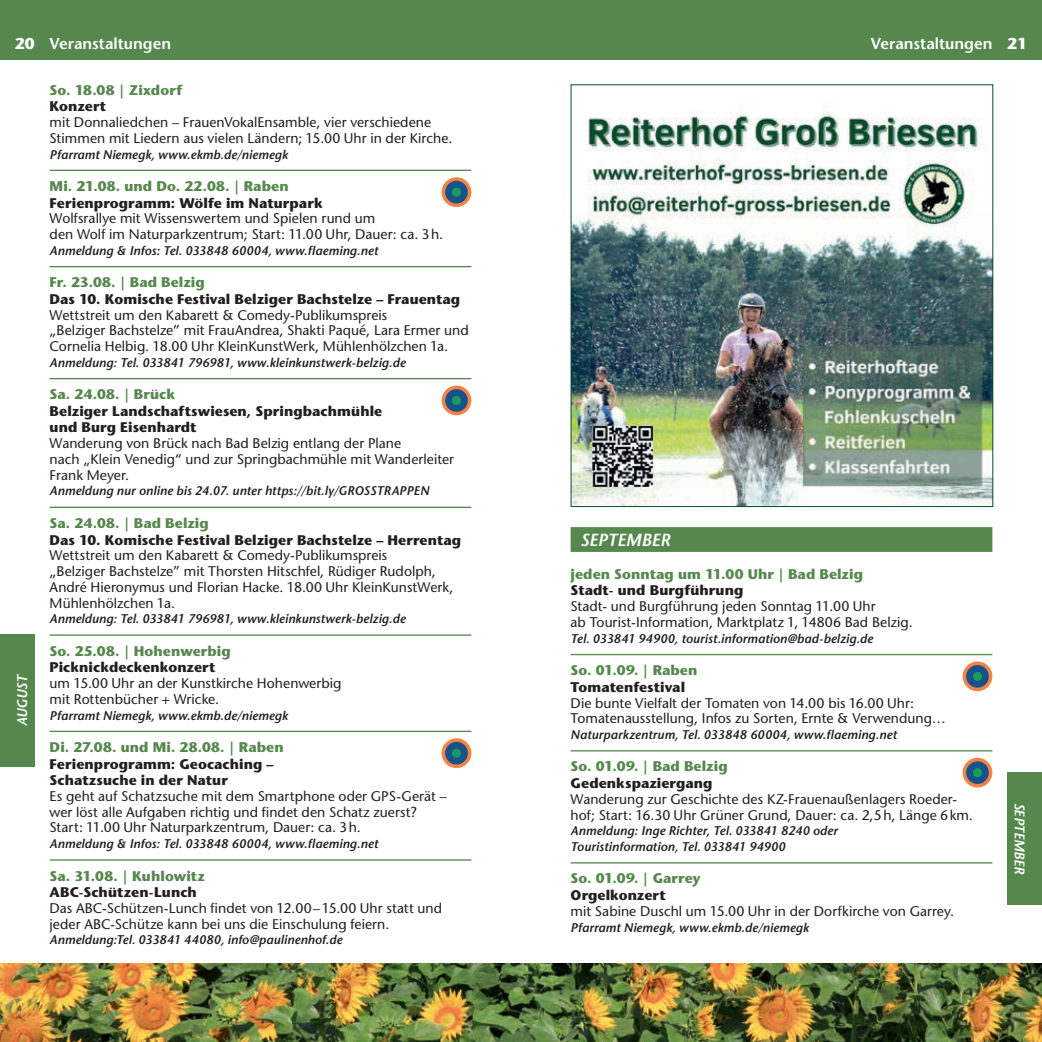
<style>
.page{position:relative;width:1042px;height:1042px;background:#fff}
.page>*{position:absolute;margin:0;border:0;box-sizing:border-box;transform-origin:0 0}
.Monatsbeginn{font:italic 600 17.5px "Stone Sans Std";letter-spacing:-.01em;color:#fff}
.t1{font:600 15.75px "Stone Sans Std";color:#fff}
.Termin_Beschreibung{font:500 14px/15.8px "Stone Sans Std";color:#231f20}
.Termin_Überschrift{font:700 14px/16.6px "Stone Sans Std";letter-spacing:.005em;color:#231f20}
.Termin___Ort{font:700 14px "Stone Sans Std";letter-spacing:.005em;color:#56884e}
.t2{font:italic 600 14px "Stone Sans Std";color:#fff}
.Termin_Kontakt{font:italic 600 12.6px/15.8px "Stone Sans Std";letter-spacing:.005em;color:#231f20}
.Termin_Kontakt_ohne_Absatzlinie{font:italic 600 12.6px "Stone Sans Std";letter-spacing:.005em;color:#231f20}
.s1{font-weight:700}
</style>
<div class="page">
<div style="left:521px;top:0;width:521px;height:60px;background:#56884e"></div>
<div style="left:1007px;top:772px;width:35px;height:132px;background:#56884e"></div>
<div style="left:0;top:0;width:521px;height:60px;background:#56884e"></div>
<div style="left:0;top:634px;width:35px;height:133px;background:#56884e"></div>
<hr style="left:50px;top:170px;width:421px;height:1px;background:#56884e">
<hr style="left:50px;top:266px;width:421px;height:1px;background:#56884e">
<hr style="left:50px;top:378px;width:421px;height:1px;background:#56884e">
<hr style="left:50px;top:507px;width:421px;height:1px;background:#56884e">
<hr style="left:50px;top:634px;width:421px;height:2px;background:#56884e">
<hr style="left:50px;top:731px;width:421px;height:1px;background:#56884e">
<hr style="left:50px;top:859px;width:421px;height:1px;background:#56884e">
<svg style="left:441px;top:177px;width:30px;height:30px"></svg>
<div style="left:445px;top:181px;width:23px;height:22px;background:#17528b;border-radius:50%"></div>
<div style="left:452px;top:188px;width:9px;height:9px;background:#179c5d;border-radius:50%"></div>
<svg style="left:441px;top:385px;width:30px;height:30px"></svg>
<div style="left:445px;top:389px;width:23px;height:23px;background:#17528b;border-radius:50%"></div>
<div style="left:452px;top:396px;width:9px;height:9px;background:#179c5d;border-radius:50%"></div>
<svg style="left:441px;top:738px;width:30px;height:30px"></svg>
<div style="left:445px;top:742px;width:23px;height:22px;background:#17528b;border-radius:50%"></div>
<div style="left:452px;top:748px;width:9px;height:10px;background:#179c5d;border-radius:50%"></div>
<div style="left:570px;top:527px;width:422px;height:25px;background:#56884e"></div>
<hr style="left:570px;top:654px;width:422px;height:1px;background:#56884e">
<hr style="left:570px;top:750px;width:422px;height:1px;background:#56884e">
<hr style="left:570px;top:862px;width:422px;height:1px;background:#56884e">
<svg style="left:962px;top:661px;width:30px;height:30px"></svg>
<div style="left:966px;top:665px;width:23px;height:23px;background:#17528b;border-radius:50%"></div>
<div style="left:973px;top:672px;width:9px;height:9px;background:#179c5d;border-radius:50%"></div>
<svg style="left:962px;top:758px;width:30px;height:29px"></svg>
<div style="left:966px;top:761px;width:23px;height:23px;background:#17528b;border-radius:50%"></div>
<div style="left:973px;top:768px;width:9px;height:9px;background:#179c5d;border-radius:50%"></div>
<img style="left:572px;top:112px;width:419px;height:393px">
<img style="left:0;top:963px;width:1042px;height:79px">
<p class="t1" style="left:15px;top:34px;width:158px"><span class="s1">20</span> Veranstaltungen</p>
<p class="t2" style="left:14px;top:726px;width:54px;rotate:-90deg">AUGUST</p>
<p class="Termin___Ort" style="left:50px;top:81px;width:134px">So. 18.08 | Zixdorf</p>
<p class="Termin_Überschrift" style="left:50px;top:98px;width:58px">Konzert</p>
<p class="Termin_Beschreibung" style="left:50px;top:114px;width:404px">mit Donnaliedchen – FrauenVokalEnsamble, vier verschiedene<br>Stimmen mit Liedern aus vielen Ländern; 15.00 Uhr in der Kirche.</p>
<p class="Termin_Kontakt" style="left:50px;top:146px;width:240px">Pfarramt Niemegk, www.ekmb.de/niemegk</p>
<p class="Termin___Ort" style="left:50px;top:178px;width:240px">Mi. 21.08. und Do. 22.08. | Raben</p>
<p class="Termin_Überschrift" style="left:50px;top:194px;width:275px">Ferienprogramm: Wölfe im Naturpark</p>
<p class="Termin_Beschreibung" style="left:50px;top:211px;width:395px">Wolfsrallye mit Wissenswertem und Spielen rund um<br>den Wolf im Naturparkzentrum; Start: 11.00 Uhr, Dauer: ca. 3h.</p>
<p class="Termin_Kontakt" style="left:50px;top:242px;width:330px">Anmeldung &amp; Infos: Tel. 033848 60004, www.flaeming.net</p>
<p class="Termin___Ort" style="left:50px;top:274px;width:157px">Fr. 23.08. | Bad Belzig</p>
<p class="Termin_Überschrift" style="left:50px;top:291px;width:412px">Das 10. Komische Festival Belziger Bachstelze – Frauentag</p>
<p class="Termin_Beschreibung" style="left:50px;top:307px;width:421px">Wettstreit um den Kabarett &amp; Comedy-Publikumspreis<br>„Belziger Bachstelze” mit FrauAndrea, Shakti Paqué, Lara Ermer und<br>Cornelia Helbig. 18.00 Uhr KleinKunstWerk, Mühlenhölzchen 1a.</p>
<p class="Termin_Kontakt" style="left:50px;top:354px;width:357px">Anmeldung: Tel. 033841 796981, www.kleinkunstwerk-belzig.de</p>
<p class="Termin___Ort" style="left:50px;top:386px;width:127px">Sa. 24.08. | Brück</p>
<p class="Termin_Überschrift" style="left:50px;top:403px;width:334px">Belziger Landschaftswiesen, Springbachmühle und Burg Eisenhardt</p>
<p class="Termin_Beschreibung" style="left:50px;top:435px;width:406px">Wanderung von Brück nach Bad Belzig entlang der Plane<br>nach „Klein Venedig“ und zur Springbachmühle mit Wanderleiter<br>Frank Meyer.</p>
<p class="Termin_Kontakt" style="left:50px;top:483px;width:381px">Anmeldung nur online bis 24.07. unter https://bit.ly/GROSSTRAPPEN</p>
<p class="Termin___Ort" style="left:50px;top:515px;width:161px">Sa. 24.08. | Bad Belzig</p>
<p class="Termin_Überschrift" style="left:50px;top:531px;width:413px">Das 10. Komische Festival Belziger Bachstelze – Herrentag</p>
<p class="Termin_Beschreibung" style="left:50px;top:547px;width:405px">Wettstreit um den Kabarett &amp; Comedy-Publikumspreis<br>„Belziger Bachstelze” mit Thorsten Hitschfel, Rüdiger Rudolph, André Hieronymus und Florian Hacke. 18.00 Uhr KleinKunstWerk, Mühlenhölzchen 1a.</p>
<p class="Termin_Kontakt" style="left:50px;top:611px;width:357px">Anmeldung: Tel. 033841 796981, www.kleinkunstwerk-belzig.de</p>
<p class="Termin___Ort" style="left:50px;top:642px;width:183px">So. 25.08. | Hohenwerbig</p>
<p class="Termin_Überschrift" style="left:50px;top:659px;width:167px">Picknickdeckenkonzert</p>
<p class="Termin_Beschreibung" style="left:50px;top:675px;width:293px">um 15.00 Uhr an der Kunstkirche Hohenwerbig mit Rottenbücher + Wricke.</p>
<p class="Termin_Kontakt" style="left:50px;top:707px;width:240px">Pfarramt Niemegk, www.ekmb.de/niemegk</p>
<p class="Termin___Ort" style="left:50px;top:739px;width:236px">Di. 27.08. und Mi. 28.08. | Raben</p>
<p class="Termin_Überschrift" style="left:50px;top:755px;width:225px">Ferienprogramm: Geocaching –<br>Schatzsuche in der Natur</p>
<p class="Termin_Beschreibung" style="left:50px;top:788px;width:398px">Es geht auf Schatzsuche mit dem Smartphone oder GPS-Gerät – wer löst alle Aufgaben richtig und findet den Schatz zuerst?<br>Start: 11.00 Uhr Naturparkzentrum, Dauer: ca. 3h.</p>
<p class="Termin_Kontakt" style="left:50px;top:836px;width:330px">Anmeldung &amp; Infos: Tel. 033848 60004, www.flaeming.net</p>
<p class="Termin___Ort" style="left:50px;top:867px;width:157px">Sa. 31.08. | Kuhlowitz</p>
<p class="Termin_Überschrift" style="left:50px;top:884px;width:149px">ABC-Schützen-Lunch</p>
<p class="Termin_Beschreibung" style="left:50px;top:900px;width:394px">Das ABC-Schützen-Lunch findet von 12.00–15.00 Uhr statt und jeder ABC-Schütze kann bei uns die Einschulung feiern.</p>
<p class="Termin_Kontakt_ohne_Absatzlinie" style="left:50px;top:932px;width:294px">Anmeldung:Tel. 033841 44080, info@paulinenhof.de</p>
<p class="t1" style="left:871px;top:34px;width:158px">Veranstaltungen <span class="s1">21</span></p>
<p class="Monatsbeginn" style="left:580px;top:530px;width:91px">SEPTEMBER</p>
<p class="Termin___Ort" style="left:570px;top:565px;width:294px">jeden Sonntag um 11.00 Uhr | Bad Belzig</p>
<p class="Termin_Überschrift" style="left:570px;top:582px;width:174px">Stadt- und Burgführung</p>
<p class="Termin_Beschreibung" style="left:570px;top:598px;width:344px">Stadt- und Burgführung jeden Sonntag 11.00 Uhr<br>ab Tourist-Information, Marktplatz 1, 14806 Bad Belzig.</p>
<p class="Termin_Kontakt" style="left:570px;top:630px;width:304px">Tel. 033841 94900, tourist.information@bad-belzig.de</p>
<p class="Termin___Ort" style="left:570px;top:662px;width:128px">So. 01.09. | Raben</p>
<p class="Termin_Überschrift" style="left:570px;top:678px;width:116px">Tomatenfestival</p>
<p class="Termin_Beschreibung" style="left:570px;top:695px;width:377px">Die bunte Vielfalt der Tomaten von 14.00 bis 16.00 Uhr:<br>Tomatenausstellung, Infos zu Sorten, Ernte &amp; Verwendung…</p>
<p class="Termin_Kontakt" style="left:570px;top:727px;width:328px">Naturparkzentrum, Tel. 033848 60004, www.flaeming.net</p>
<p class="Termin___Ort" style="left:570px;top:758px;width:159px">So. 01.09. | Bad Belzig</p>
<p class="Termin_Überschrift" style="left:570px;top:775px;width:143px">Gedenkspaziergang</p>
<p class="Termin_Beschreibung" style="left:570px;top:791px;width:404px">Wanderung zur Geschichte des KZ-Frauenaußenlagers Roeder&shy;hof; Start: 16.30 Uhr Grüner Grund, Dauer: ca. 2,5h, Länge 6km.</p>
<p class="Termin_Kontakt" style="left:570px;top:823px;width:269px">Anmeldung: Inge Richter, Tel. 033841 8240 oder<br>Touristinformation, Tel. 033841 94900</p>
<p class="Termin___Ort" style="left:570px;top:870px;width:131px">So. 01.09. | Garrey</p>
<p class="Termin_Überschrift" style="left:570px;top:887px;width:97px">Orgelkonzert</p>
<p class="Termin_Beschreibung" style="left:570px;top:903px;width:385px">mit Sabine Duschl um 15.00 Uhr in der Dorfkirche von Garrey.</p>
<p class="Termin_Kontakt_ohne_Absatzlinie" style="left:570px;top:919px;width:240px">Pfarramt Niemegk, www.ekmb.de/niemegk</p>
<p class="t2" style="left:1028px;top:802px;width:73px;rotate:90deg">SEPTEMBER</p>
</div>
